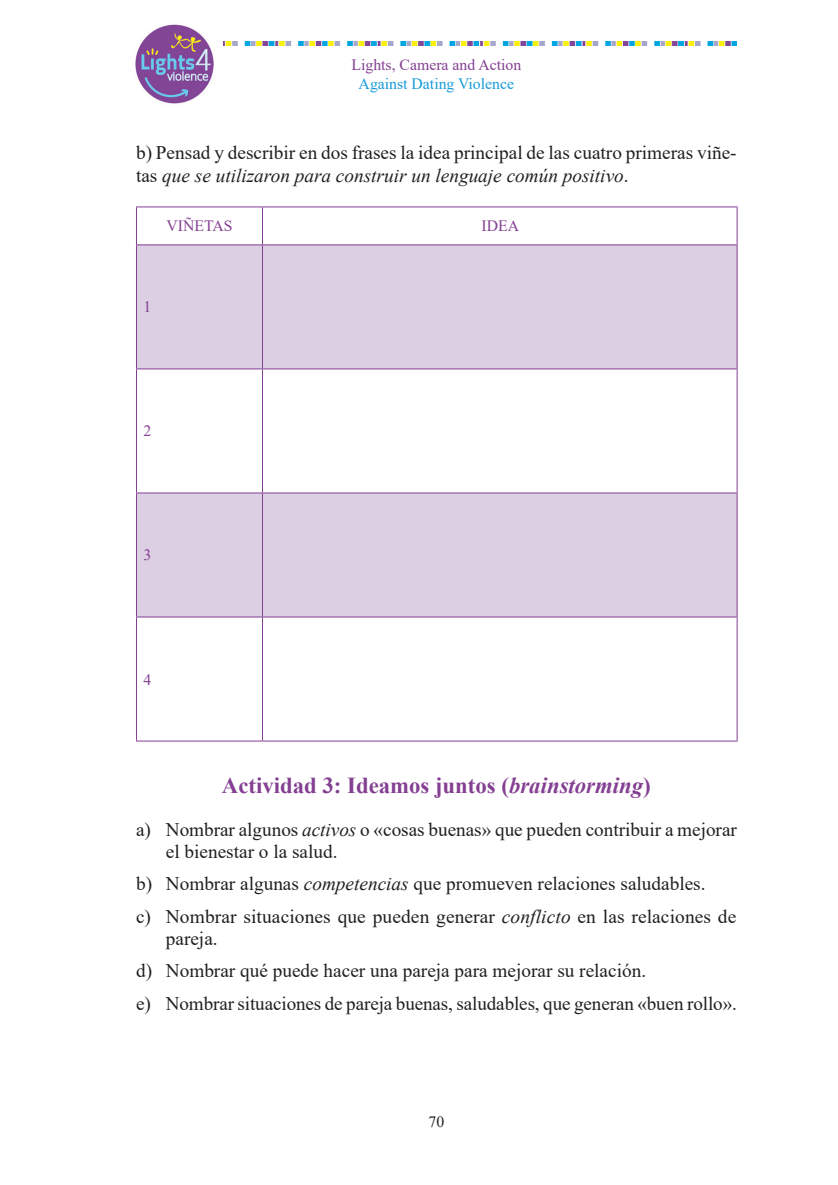
<style>
.page{position:relative;width:838px;height:1185px;background:#fff}
.page>*{position:absolute;margin:0;border:0;box-sizing:border-box;transform-origin:0 0}
.t1{font:700 22.75px "Times New Roman";color:#843f92}
.t2{font:19.25px/32.4px "Times New Roman";color:#231f20}
.t3{font:15.75px "Times New Roman";color:#843f92}
.t4{font:15.75px "Times New Roman";color:#169bd8}
.t5{font:15.75px "Times New Roman";color:#231f20}
.s1{font-style:italic}
</style>
<div class="page">
<img style="left:223px;top:41px;width:513px;height:4px">
<img style="left:135px;top:24px;width:79px;height:80px">
<svg style="left:137px;top:245px;width:599px;height:371px;fill:#dccee3"></svg>
<hr style="left:136px;top:206px;width:126px;height:1px;background:#843f92">
<hr style="left:136px;top:207px;width:1px;height:37px;background:#843f92">
<hr style="left:262px;top:206px;width:475px;height:1px;background:#843f92">
<hr style="left:262px;top:207px;width:1px;height:37px;background:#843f92">
<hr style="left:736px;top:207px;width:1px;height:37px;background:#843f92">
<hr style="left:136px;top:244px;width:126px;height:1px;background:#843f92">
<hr style="left:136px;top:245px;width:1px;height:123px;background:#843f92">
<hr style="left:262px;top:244px;width:475px;height:1px;background:#843f92">
<hr style="left:262px;top:245px;width:1px;height:123px;background:#843f92">
<hr style="left:736px;top:245px;width:1px;height:123px;background:#843f92">
<hr style="left:136px;top:368px;width:126px;height:1px;background:#843f92">
<hr style="left:136px;top:369px;width:1px;height:123px;background:#843f92">
<hr style="left:262px;top:368px;width:475px;height:1px;background:#843f92">
<hr style="left:262px;top:369px;width:1px;height:123px;background:#843f92">
<hr style="left:736px;top:369px;width:1px;height:123px;background:#843f92">
<hr style="left:136px;top:492px;width:126px;height:1px;background:#843f92">
<hr style="left:136px;top:493px;width:1px;height:123px;background:#843f92">
<hr style="left:262px;top:492px;width:475px;height:1px;background:#843f92">
<hr style="left:262px;top:493px;width:1px;height:123px;background:#843f92">
<hr style="left:736px;top:493px;width:1px;height:123px;background:#843f92">
<hr style="left:136px;top:616px;width:126px;height:1px;background:#843f92">
<hr style="left:136px;top:617px;width:1px;height:123px;background:#843f92">
<hr style="left:262px;top:616px;width:475px;height:1px;background:#843f92">
<hr style="left:262px;top:617px;width:1px;height:123px;background:#843f92">
<hr style="left:736px;top:617px;width:1px;height:123px;background:#843f92">
<hr style="left:136px;top:740px;width:126px;height:1px;background:#843f92">
<hr style="left:262px;top:740px;width:475px;height:1px;background:#843f92">
<p class="t3" style="left:351px;top:54px;width:171px">Lights, Camera and Action</p>
<p class="t4" style="left:358px;top:73px;width:157px">Against Dating Violence</p>
<p class="t2" style="left:136px;top:141px;width:602px;line-height:22.4px">b) Pensad y describir en dos frases la idea principal de las cuatro primeras viñe&shy;tas <span class="s1">que se utilizaron para construir un lenguaje común positivo</span>.</p>
<p class="t3" style="left:166px;top:215px;width:68px">VIÑETAS</p>
<p class="t3" style="left:481px;top:215px;width:39px">IDEA</p>
<p class="t3" style="left:143px;top:296px;width:9px">1</p>
<p class="t3" style="left:143px;top:420px;width:9px">2</p>
<p class="t3" style="left:143px;top:544px;width:9px">3</p>
<p class="t3" style="left:143px;top:668px;width:9px">4</p>
<p class="t1" style="left:222px;top:769px;width:430px">Actividad 3: Ideamos juntos (<span class="s1">brainstorming</span>)</p>
<p class="t2" style="left:166px;top:817px;width:572px;line-height:22.4px;text-indent:-30px">a) Nombrar algunos <span class="s1">activos</span> o «cosas buenas» que pueden contribuir a mejorar el bienestar o la salud.</p>
<p class="t2" style="left:136px;top:867px;width:601px">b) Nombrar algunas <span class="s1">competencias</span> que promueven relaciones saludables.<br>c) Nombrar situaciones que pueden generar <span class="s1">conflicto</span> en las relaciones de</p>
<p class="t2" style="left:136px;top:922px;width:602px;text-indent:30px">pareja.<br>d) Nombrar qué puede hacer una pareja para mejorar su relación.<br>e) Nombrar situaciones de pareja buenas, saludables, que generan «buen rollo».</p>
<p class="t5" style="left:428px;top:1111px;width:17px">70</p>
</div>
